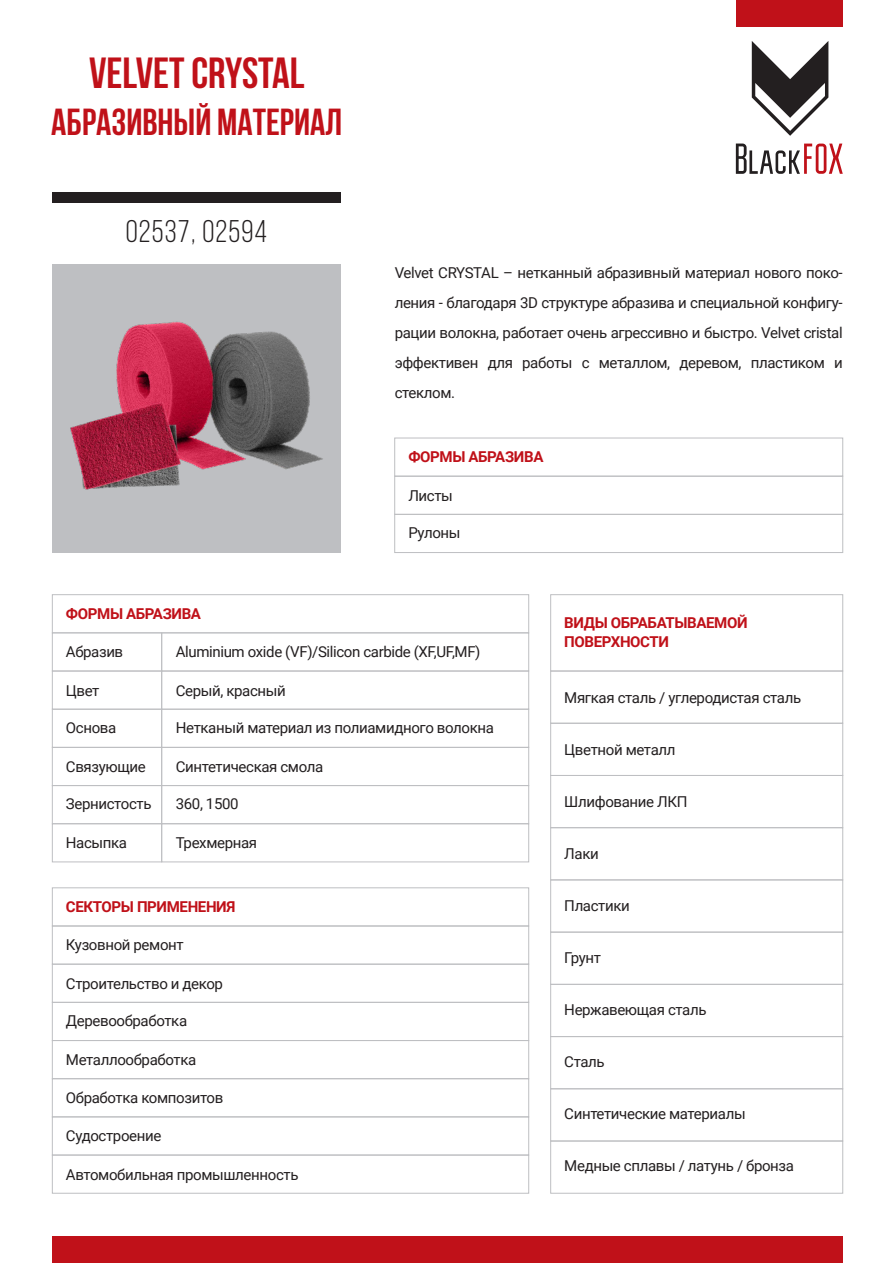
<style>
.page{position:relative;width:893px;height:1263px;background:#fff}
.page>*{position:absolute;margin:0;border:0;box-sizing:border-box;transform-origin:0 0}
.t1{font:700 43.35px "Bebas Neue";color:#c01119}
.t2{font:700 37.5px "Bebas Neue";color:#c01119}
.t3{font:31.35px "Bebas Neue";letter-spacing:.04em;color:#231f20}
.t4{font:15px/30px "Roboto";letter-spacing:-.025em;color:#231f20;text-align:justify}
.t5{font:700 15px/18px "Roboto";letter-spacing:-.025em;color:#c01119}
</style>
<div class="page">
<svg style="left:752px;top:41px;width:76px;height:95px"></svg>
<svg style="left:736px;top:144px;width:107px;height:30px"></svg>
<div style="left:736px;top:0;width:107px;height:26px;background:#c01119"></div>
<div style="left:52px;top:1237px;width:791px;height:26px;background:#c01119"></div>
<div style="left:52px;top:192px;width:289px;height:11px;background:#231f20"></div>
<div style="left:394px;top:438px;width:449px;height:39px;border:1px solid #bebfc2"></div>
<div style="left:394px;top:476px;width:449px;height:39px;border:1px solid #bebfc2"></div>
<div style="left:394px;top:514px;width:449px;height:39px;border:1px solid #bebfc2"></div>
<div style="left:52px;top:594px;width:477px;height:39px;border:1px solid #bebfc2"></div>
<div style="left:52px;top:632px;width:110px;height:39px;border:1px solid #bebfc2"></div>
<div style="left:52px;top:671px;width:110px;height:38px;border:1px solid #bebfc2"></div>
<div style="left:161px;top:632px;width:368px;height:39px;border:1px solid #bebfc2"></div>
<div style="left:161px;top:671px;width:368px;height:38px;border:1px solid #bebfc2"></div>
<div style="left:52px;top:709px;width:110px;height:39px;border:1px solid #bebfc2"></div>
<div style="left:52px;top:747px;width:110px;height:39px;border:1px solid #bebfc2"></div>
<div style="left:161px;top:709px;width:368px;height:39px;border:1px solid #bebfc2"></div>
<div style="left:161px;top:747px;width:368px;height:39px;border:1px solid #bebfc2"></div>
<div style="left:52px;top:785px;width:110px;height:39px;border:1px solid #bebfc2"></div>
<div style="left:52px;top:823px;width:110px;height:39px;border:1px solid #bebfc2"></div>
<div style="left:161px;top:785px;width:368px;height:39px;border:1px solid #bebfc2"></div>
<div style="left:161px;top:823px;width:368px;height:39px;border:1px solid #bebfc2"></div>
<div style="left:52px;top:887px;width:477px;height:39px;border:1px solid #bebfc2"></div>
<div style="left:52px;top:926px;width:477px;height:38px;border:1px solid #bebfc2"></div>
<div style="left:52px;top:964px;width:477px;height:39px;border:1px solid #bebfc2"></div>
<div style="left:52px;top:1002px;width:477px;height:39px;border:1px solid #bebfc2"></div>
<div style="left:52px;top:1040px;width:477px;height:39px;border:1px solid #bebfc2"></div>
<div style="left:52px;top:1078px;width:477px;height:39px;border:1px solid #bebfc2"></div>
<div style="left:52px;top:1116px;width:477px;height:39px;border:1px solid #bebfc2"></div>
<div style="left:52px;top:1155px;width:477px;height:38px;border:1px solid #bebfc2"></div>
<div style="left:550px;top:594px;width:293px;height:77px;border:1px solid #bebfc2"></div>
<div style="left:550px;top:671px;width:293px;height:53px;border:1px solid #bebfc2"></div>
<div style="left:550px;top:723px;width:293px;height:53px;border:1px solid #bebfc2"></div>
<div style="left:550px;top:775px;width:293px;height:53px;border:1px solid #bebfc2"></div>
<div style="left:550px;top:827px;width:293px;height:53px;border:1px solid #bebfc2"></div>
<div style="left:550px;top:879px;width:293px;height:53px;border:1px solid #bebfc2"></div>
<div style="left:550px;top:932px;width:293px;height:53px;border:1px solid #bebfc2"></div>
<div style="left:550px;top:984px;width:293px;height:53px;border:1px solid #bebfc2"></div>
<div style="left:550px;top:1036px;width:293px;height:53px;border:1px solid #bebfc2"></div>
<div style="left:550px;top:1088px;width:293px;height:53px;border:1px solid #bebfc2"></div>
<div style="left:550px;top:1140px;width:293px;height:53px;border:1px solid #bebfc2"></div>
<img style="left:52px;top:264px;width:289px;height:288px">
<h1 class="t1" style="left:89px;top:50px;width:217px">VELVET CRYSTAL</h1>
<h2 class="t2" style="left:51px;top:101px;width:292px">АБРАЗИВНЫЙ МАТЕРИАЛ</h2>
<h3 class="t3" style="left:126px;top:214px;width:143px">02537, 02594</h3>
<p class="t4" style="left:395px;top:257px;width:449px">Velvet CRYSTAL – нетканный абразивный материал нового поко&shy;ления - благодаря 3D структуре абразива и специальной конфигу&shy;рации волокна, работает очень агрессивно и быстро. Velvet cristal эффективен для работы с металлом, деревом, пластиком и стеклом.</p>
<p class="t5" style="left:408px;top:447px;width:137px">ФОРМЫ АБРАЗИВА</p>
<p class="t4" style="left:408px;top:480px;width:46px">Листы</p>
<p class="t4" style="left:408px;top:517px;width:54px">Рулоны</p>
<p class="t5" style="left:66px;top:604px;width:137px">ФОРМЫ АБРАЗИВА</p>
<p class="t4" style="left:66px;top:636px;width:59px">Абразив</p>
<p class="t4" style="left:66px;top:675px;width:35px">Цвет</p>
<p class="t4" style="left:66px;top:712px;width:52px">Основа</p>
<p class="t4" style="left:66px;top:751px;width:81px">Связующие</p>
<p class="t4" style="left:66px;top:788px;width:87px">Зернистость</p>
<p class="t4" style="left:66px;top:827px;width:63px">Насыпка</p>
<p class="t4" style="left:176px;top:636px;width:306px">Aluminium oxide (VF)/Silicon carbide (XF,UF,MF)</p>
<p class="t4" style="left:176px;top:675px;width:112px">Серый, красный</p>
<p class="t4" style="left:176px;top:712px;width:320px">Нетканый материал из полиамидного волокна</p>
<p class="t4" style="left:176px;top:751px;width:149px">Синтетическая смола</p>
<p class="t4" style="left:176px;top:788px;width:64px">360, 1500</p>
<p class="t4" style="left:176px;top:827px;width:83px">Трехмерная</p>
<p class="t5" style="left:66px;top:897px;width:171px">СЕКТОРЫ ПРИМЕНЕНИЯ</p>
<p class="t4" style="left:66px;top:929px;width:119px">Кузовной ремонт</p>
<p class="t4" style="left:66px;top:968px;width:159px">Строительство и декор</p>
<p class="t4" style="left:66px;top:1005px;width:123px">Деревообработка</p>
<p class="t4" style="left:66px;top:1044px;width:132px">Металлообработка</p>
<p class="t4" style="left:66px;top:1082px;width:159px">Обработка композитов</p>
<p class="t4" style="left:66px;top:1120px;width:97px">Судостроение</p>
<p class="t4" style="left:66px;top:1158px;width:234px">Автомобильная промышленность</p>
<p class="t5" style="left:564px;top:614px;width:185px">ВИДЫ ОБРАБАТЫВАЕМОЙ<br>ПОВЕРХНОСТИ</p>
<p class="t4" style="left:564px;top:682px;width:238px">Мягкая сталь / углеродистая сталь</p>
<p class="t4" style="left:564px;top:734px;width:113px">Цветной металл</p>
<p class="t4" style="left:564px;top:786px;width:125px">Шлифование ЛКП</p>
<p class="t4" style="left:564px;top:838px;width:36px">Лаки</p>
<p class="t4" style="left:564px;top:890px;width:67px">Пластики</p>
<p class="t4" style="left:564px;top:942px;width:38px">Грунт</p>
<p class="t4" style="left:564px;top:994px;width:144px">Нержавеющая сталь</p>
<p class="t4" style="left:564px;top:1046px;width:42px">Сталь</p>
<p class="t4" style="left:564px;top:1098px;width:183px">Синтетические материалы</p>
<p class="t4" style="left:564px;top:1150px;width:231px">Медные сплавы / латунь / бронза</p>
</div>
